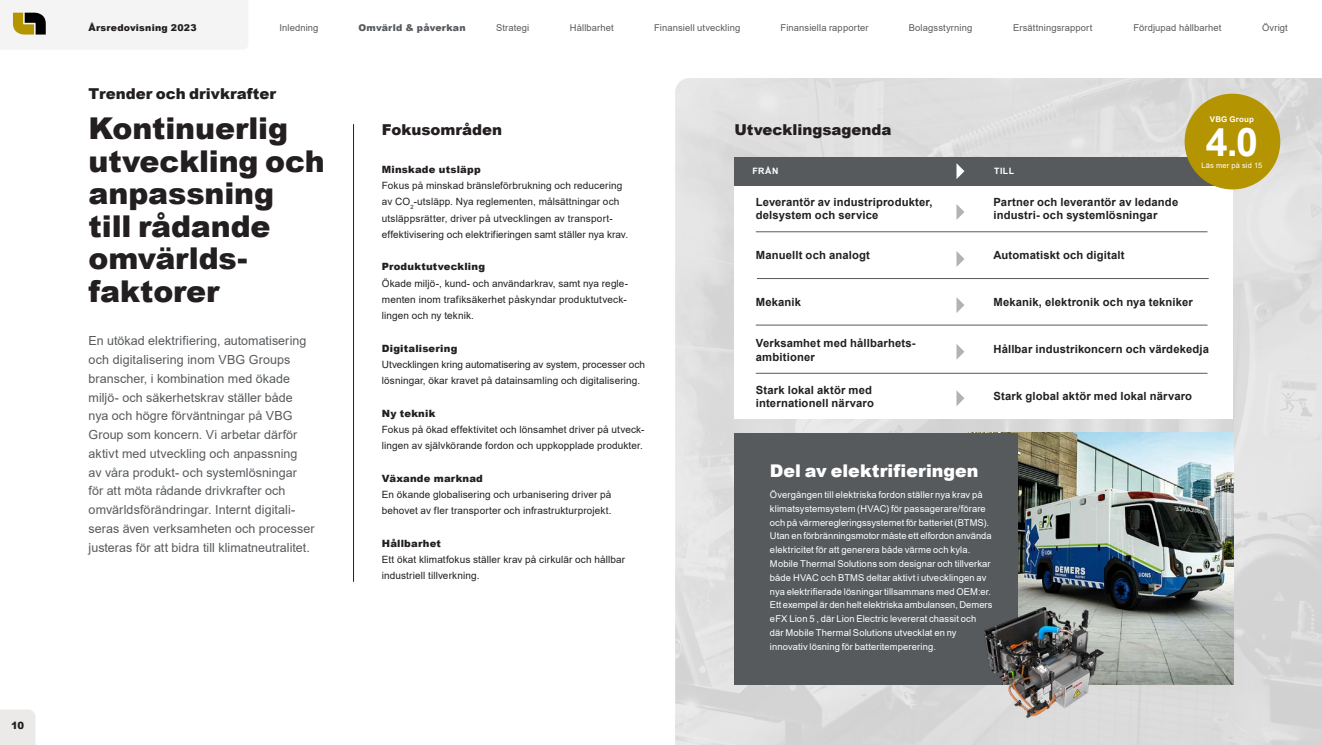
<style>
.page{position:relative;width:1322px;height:745px;background:#fff}
.page>*{position:absolute;margin:0;border:0;box-sizing:border-box;transform-origin:0 0}
.t1{font:700 39.38px "Arial";color:#fff}
.F_07_Huvudrubrik{font:900 30px/32.5px "Arial";letter-spacing:-.005em;color:#231f20}
.F_07_Huvudrubrik-2{font:900 17.5px "Arial";color:#fff}
.F_08_Underrubrik_2{font:900 15px "Arial";color:#231f20}
.F_07_Huvudrubrik-3{font:900 15px "Arial";color:#231f20}
.F_09_Ingress{font:12.5px/18.8px "Arial";letter-spacing:.005em;color:#575a5d}
.F_12_Faktarubrik_-_underrubrik{font:700 11.25px/13.8px "Arial";letter-spacing:.015em;color:#231f20}
.F_01_Bröd_u_indrag{font:10px/16.2px "Arial";letter-spacing:.01em;color:#231f20}
.F_03_Mell_1{font:900 10px "Arial";letter-spacing:.02em;color:#231f20}
.F_07_Huvudrubrik-4{font:9.38px/13.8px "Arial";letter-spacing:.01em;color:#fff}
.t2{font:9.38px "Arial";letter-spacing:.015em;color:#575a5d}
.t3{font:900 9.38px "Arial";letter-spacing:.02em;color:#231f20}
.t4{font:900 9.38px "Arial";letter-spacing:.02em;color:#575a5d}
.F_11_Bildrubrik{font:700 8.75px "Arial";letter-spacing:.06em;color:#fff}
.t5{font:700 7.88px "Arial";letter-spacing:.025em;color:#fff}
.t6{font:7.5px "Arial";letter-spacing:.02em;color:#fff}
</style>
<div class="page">
<img style="left:675px;top:78px;width:647px;height:666px">
<div style="left:734px;top:185px;width:499px;height:234px;background:#fff"></div>
<hr style="left:756px;top:231px;width:451px;height:1px;background:#575a5d">
<hr style="left:757px;top:278px;width:451px;height:1px;background:#575a5d">
<hr style="left:756px;top:324px;width:451px;height:1px;background:#575a5d">
<hr style="left:756px;top:373px;width:451px;height:1px;background:#575a5d">
<div style="left:734px;top:157px;width:216px;height:28px;background:#575a5d"></div>
<div style="left:948px;top:157px;width:285px;height:28px;background:#575a5d"></div>
<svg style="left:956px;top:163px;width:8px;height:16px"></svg>
<svg style="left:956px;top:204px;width:8px;height:16px"></svg>
<svg style="left:956px;top:251px;width:8px;height:16px"></svg>
<svg style="left:956px;top:297px;width:8px;height:16px"></svg>
<svg style="left:956px;top:344px;width:8px;height:15px"></svg>
<svg style="left:956px;top:390px;width:8px;height:16px"></svg>
<hr style="left:353px;top:124px;width:1px;height:457px;background:#231f20">
<div style="left:1184px;top:94px;width:96px;height:95px;background:#b49400;border-radius:50%"></div>
<img style="left:1018px;top:432px;width:215px;height:252px">
<div style="left:734px;top:432px;width:284px;height:252px;background:#575a5d"></div>
<img style="left:945px;top:599px;width:208px;height:127px">
<svg style="left:0;top:709px;width:35px;height:35px"></svg>
<div style="left:0;top:0;width:248px;height:49px;background:#f4f4f4"></div>
<p class="F_03_Mell_1" style="left:11px;top:717px;width:15px">10</p>
<p class="t3" style="left:89px;top:21px;width:109px">Årsredovisning 2023</p>
<p class="t2" style="left:279px;top:21px;width:41px">Inledning</p>
<p class="t4" style="left:358px;top:21px;width:108px">Omvärld &amp; påverkan</p>
<p class="t2" style="left:496px;top:21px;width:35px">Strategi</p>
<p class="t2" style="left:570px;top:21px;width:45px">Hållbarhet</p>
<p class="t2" style="left:654px;top:21px;width:88px">Finansiell utveckling</p>
<p class="t2" style="left:780px;top:21px;width:89px">Finansiella rapporter</p>
<p class="t2" style="left:909px;top:21px;width:65px">Bolagsstyrning</p>
<p class="t2" style="left:1013px;top:21px;width:81px">Ersättningsrapport</p>
<p class="t2" style="left:1133px;top:21px;width:89px">Fördjupad hållbarhet</p>
<p class="t2" style="left:1262px;top:21px;width:27px">Övrigt</p>
<p class="F_07_Huvudrubrik-3" style="left:89px;top:83px;width:189px">Trender och drivkrafter</p>
<p class="F_07_Huvudrubrik" style="left:89px;top:111px;width:238px">Kontinuerlig utveckling och anpassning<br>till rådande omvärlds&shy;faktorer</p>
<p class="F_09_Ingress" style="left:89px;top:331px;width:227px">En utökad elektrifiering, automatisering och digitalisering inom VBG Groups branscher, i kombination med ökade miljö- och säkerhetskrav ställer både nya och högre förväntningar på VBG Group som koncern. Vi arbetar därför aktivt med utveckling och anpassning<br>av våra produkt- och systemlösningar för att möta rådande drivkrafter och omvärldsförändringar. Internt digitali&shy;seras även verksamheten och processer justeras för att bidra till klimatneutralitet.</p>
<p class="t5" style="left:1210px;top:113px;width:45px">VBG Group</p>
<p class="t1" style="left:1205px;top:114px;width:54px">4.0</p>
<p class="t6" style="left:1201px;top:160px;width:62px">Läs mer på sid 15</p>
<p class="F_08_Underrubrik_2" style="left:382px;top:119px;width:122px">Fokusområden</p>
<p class="F_08_Underrubrik_2" style="left:734px;top:119px;width:159px">Utvecklingsagenda</p>
<p class="F_03_Mell_1" style="left:382px;top:162px;width:100px">Minskade utsläpp</p>
<p class="F_01_Bröd_u_indrag" style="left:382px;top:177px;width:248px">Fokus på minskad bränsleförbrukning och reducering av CO<sub>2</sub>--utsläpp. Nya reglementen, målsättningar och utsläppsrätter, driver på utvecklingen av transport&shy;effektivisering och elektrifieringen samt ställer nya krav.</p>
<p class="F_03_Mell_1" style="left:382px;top:259px;width:105px">Produktutveckling</p>
<p class="F_01_Bröd_u_indrag" style="left:382px;top:275px;width:248px">Ökade miljö-, kund- och användarkrav, samt nya regle&shy;menten inom trafiksäkerhet påskyndar produktutveck&shy;lingen och ny teknik.</p>
<p class="F_03_Mell_1" style="left:382px;top:340px;width:77px">Digitalisering</p>
<p class="F_01_Bröd_u_indrag" style="left:382px;top:356px;width:265px">Utvecklingen kring automatisering av system, processer och lösningar, ökar kravet på datainsamling och digitalisering.</p>
<p class="F_03_Mell_1" style="left:382px;top:405px;width:55px">Ny teknik</p>
<p class="F_01_Bröd_u_indrag" style="left:382px;top:421px;width:264px">Fokus på ökad effektivitet och lönsamhet driver på utveck&shy;lingen av självkörande fordon och uppkopplade produkter.</p>
<p class="F_03_Mell_1" style="left:382px;top:470px;width:103px">Växande marknad</p>
<p class="F_01_Bröd_u_indrag" style="left:382px;top:486px;width:231px">En ökande globalisering och urbanisering driver på behovet av fler transporter och infrastrukturprojekt.</p>
<p class="F_03_Mell_1" style="left:382px;top:535px;width:61px">Hållbarhet</p>
<p class="F_01_Bröd_u_indrag" style="left:382px;top:551px;width:245px">Ett ökat klimatfokus ställer krav på cirkulär och hållbar industriell tillverkning.</p>
<p class="F_11_Bildrubrik" style="left:752px;top:165px;width:27px">FRÅN</p>
<p class="F_11_Bildrubrik" style="left:994px;top:165px;width:21px">TILL</p>
<p class="F_12_Faktarubrik_-_underrubrik" style="left:756px;top:195px;width:178px">Leverantör av industriprodukter, delsystem och service</p>
<p class="F_12_Faktarubrik_-_underrubrik" style="left:756px;top:248px;width:116px">Manuellt och analogt</p>
<p class="F_12_Faktarubrik_-_underrubrik" style="left:756px;top:295px;width:47px">Mekanik</p>
<p class="F_12_Faktarubrik_-_underrubrik" style="left:756px;top:336px;width:161px">Verksamhet med hållbarhets&shy;ambitioner</p>
<p class="F_12_Faktarubrik_-_underrubrik" style="left:756px;top:382px;width:120px">Stark lokal aktör med internationell närvaro</p>
<p class="F_12_Faktarubrik_-_underrubrik" style="left:993px;top:195px;width:186px">Partner och leverantör av ledande industri- och systemlösningar</p>
<p class="F_12_Faktarubrik_-_underrubrik" style="left:993px;top:248px;width:133px">Automatiskt och digitalt</p>
<p class="F_12_Faktarubrik_-_underrubrik" style="left:993px;top:295px;width:201px">Mekanik, elektronik och nya tekniker</p>
<p class="F_12_Faktarubrik_-_underrubrik" style="left:993px;top:342px;width:217px">Hållbar industrikoncern och värdekedja</p>
<p class="F_12_Faktarubrik_-_underrubrik" style="left:993px;top:389px;width:200px">Stark global aktör med lokal närvaro</p>
<p class="F_07_Huvudrubrik-2" style="left:770px;top:458px;width:210px">Del av elektrifieringen</p>
<p class="F_07_Huvudrubrik-4" style="left:770px;top:487px;width:224px">Övergången till elektriska fordon ställer nya krav på klimatsystemsystem (HVAC) för passagerare/förare och på värmeregleringssystemet för batteriet (BTMS).<br>Utan en förbränningsmotor måste ett elfordon använda elektricitet för att generera både värme och kyla.<br>Mobile Thermal Solutions som designar och tillverkar både HVAC och BTMS deltar aktivt i utvecklingen av nya elektrifierade lösningar tillsammans med OEM:er.<br>Ett exempel är den helt elektriska ambulansen, Demers eFX Lion 5 , där Lion Electric levererat chassit och där Mobile Thermal Solutions utvecklat en ny innovativ lösning för batteritemperering.</p>
</div>
